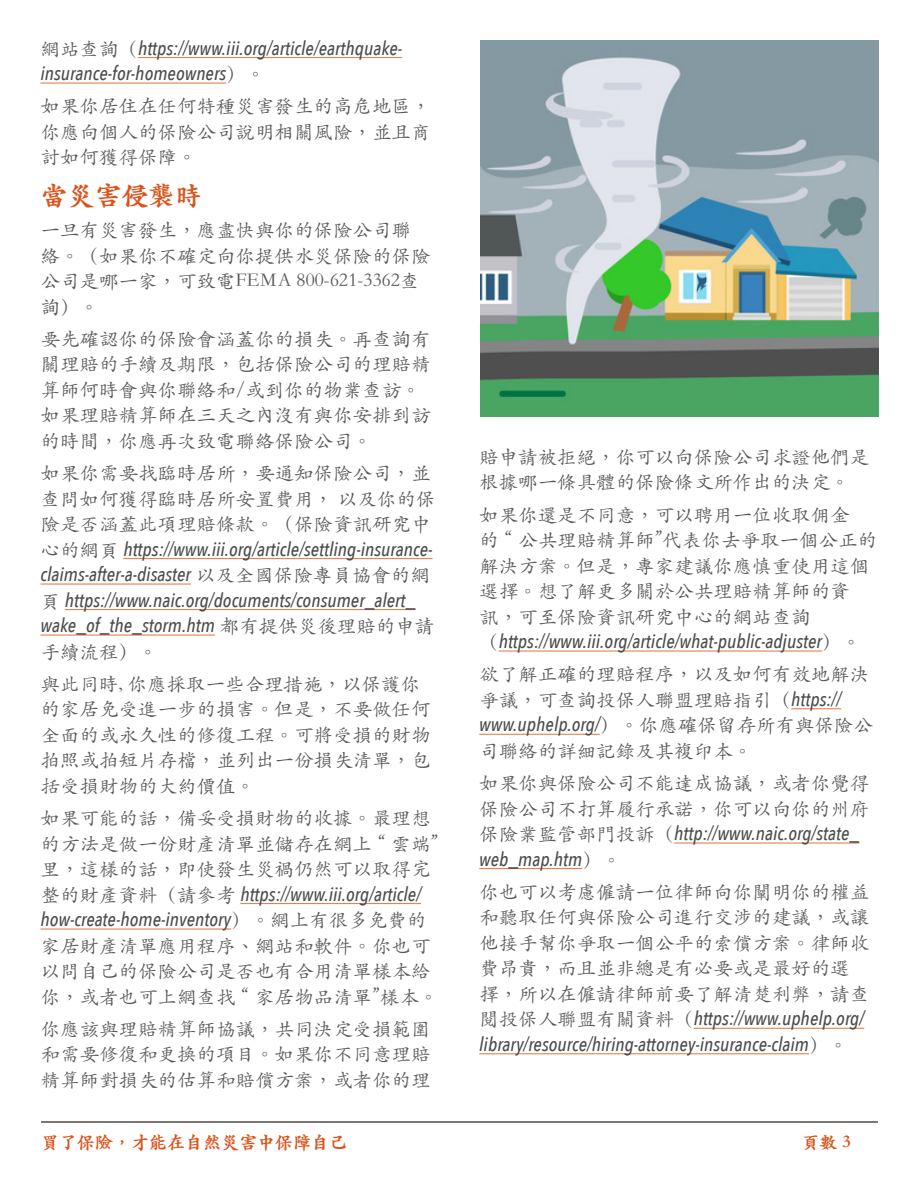
<style>
.page{position:relative;width:918px;height:1188px;background:#fff}
.page>*{position:absolute;margin:0;border:0;box-sizing:border-box;transform-origin:0 0}
.Subheads{font:900 27px "ST Kaiti TC";color:#d9531c}
.Text{font:19.5px/25.5px "ST Kaiti TC";color:#57585a}
.Text-2{font:italic 500 19.5px/25.5px "Avenir Next Condensed";color:#4b4c4d}
.t1{font:900 18px "ST Kaiti TC";color:#d9531c}
.s1{font-family:"ST Kaiti TC";font-weight:400;font-style:normal;color:#57585a}
.s2{font-family:"Avenir Next Condensed";font-weight:500;font-style:italic;color:#4b4c4d}
</style>
<div class="page">
<hr style="left:41px;top:1121px;width:837px;height:2px;background:#524a47">
<hr style="left:138px;top:57px;width:264px;height:1px;background:#e48351">
<hr style="left:40px;top:82px;width:186px;height:2px;background:#e48351">
<hr style="left:123px;top:558px;width:310px;height:1px;background:#e48351">
<hr style="left:40px;top:583px;width:151px;height:2px;background:#e48351">
<hr style="left:65px;top:609px;width:350px;height:1px;background:#e48351">
<hr style="left:40px;top:634px;width:175px;height:2px;background:#e48351">
<hr style="left:240px;top:903px;width:181px;height:1px;background:#e48351">
<hr style="left:40px;top:928px;width:191px;height:2px;background:#e48351">
<hr style="left:499px;top:650px;width:323px;height:2px;background:#e48351">
<hr style="left:791px;top:708px;width:50px;height:1px;background:#e48351">
<hr style="left:479px;top:734px;width:121px;height:1px;background:#e48351">
<hr style="left:674px;top:842px;width:185px;height:2px;background:#e48351">
<hr style="left:479px;top:868px;width:103px;height:1px;background:#e48351">
<hr style="left:694px;top:1028px;width:170px;height:1px;background:#e48351">
<hr style="left:479px;top:1053px;width:330px;height:1px;background:#e48351">
<img style="left:480px;top:41px;width:398px;height:375px">
<p class="Text-2" style="left:40px;top:35px;width:363px"><span class="s1">網站查詢（</span>https://www.iii.org/article/earthquake&shy;insurance-for-homeowners<span class="s1">）。</span></p>
<p class="Text" style="left:40px;top:93px;width:391px;text-align:justify">如果你居住在任何特種災害發生的高危地區，你應向個人的保險公司說明相關風險，並且商討如何獲得保障。</p>
<p class="Subheads" style="left:40px;top:179px;width:163px">當災害侵襲時</p>
<p class="Text" style="left:40px;top:216px;width:391px">一旦有災害發生，應盡快與你的保險公司聯絡。（如果你不確定向你提供水災保險的保險公司是哪一家，可致電FEMA 800-621-3362查詢）。</p>
<p class="Text" style="left:40px;top:325px;width:391px">要先確認你的保險會涵蓋你的損失。再查詢有關理賠的手續及期限，包括保險公司的理賠精算師何時會與你聯絡和/或到你的物業查訪。如果理賠精算師在三天之內沒有與你安排到訪的時間，你應再次致電聯絡保險公司。</p>
<p class="Text-2" style="left:40px;top:459px;width:396px"><span class="s1">如果你需要找臨時居所，要通知保險公司，並查問如何獲得臨時居所安置費用， 以及你的保險是否涵蓋此項理賠條款。（保險資訊研究中心的網頁</span> https://www.iii.org/article/settling-insurance&shy;claims-after-a-disaster <span class="s1">以及全國保險專員協會的網頁</span> https://www.naic.org/documents/consumer_alert_ wake_of_the_storm.htm <span class="s1">都有提供災後理賠的申請手續流程）。</span></p>
<p class="Text" style="left:40px;top:670px;width:391px">與此同時, 你應採取一些合理措施，以保護你的家居免受進一步的損害。但是，不要做任何全面的或永久性的修復工程。可將受損的財物拍照或拍短片存檔，並列出一份損失清單，包括受損財物的大約價值。</p>
<p class="Text" style="left:40px;top:804px;width:399px">如果可能的話，備妥受損財物的收據。最理想的方法是做一份財產清單並儲存在網上“雲端”里，這樣的話，即使發生災禍仍然可以取得完整的財產資料（請參考 <span class="s2">https://www.iii.org/article/ how-create-home-inventory</span>）。網上有很多免費的家居財產清單應用程序、網站和軟件。你也可以問自己的保險公司是否也有合用清單樣本給你，或者也可上網查找“家居物品清單”樣本。</p>
<p class="Text" style="left:40px;top:1015px;width:391px;text-align:justify">你應該與理賠精算師協議，共同決定受損範圍和需要修復和更換的項目。如果你不同意理賠精算師對損失的估算和賠償方案，或者你的理</p>
<p class="Text" style="left:479px;top:443px;width:391px">賠申請被拒絕，你可以向保險公司求證他們是根據哪一條具體的保險條文所作出的決定。</p>
<p class="Text" style="left:479px;top:501px;width:399px">如果你還是不同意，可以聘用一位收取佣金的“公共理賠精算師”代表你去爭取一個公正的解決方案。但是，專家建議你應慎重使用這個選擇。想了解更多關於公共理賠精算師的資<br>訊，可至保險資訊研究中心的網站查詢（<span class="s2">https://www.iii.org/article/what-public-adjuster</span>）。</p>
<p class="Text" style="left:479px;top:661px;width:395px">欲了解正確的理賠程序，以及如何有效地解決爭議，可查詢投保人聯盟理賠指引（<span class="s2">https:// www.uphelp.org/</span>）。你應確保留存所有與保險公司聯絡的詳細記錄及其複印本。</p>
<p class="Text" style="left:479px;top:769px;width:391px">如果你與保險公司不能達成協議，或者你覺得保險公司不打算履行承諾，你可以向你的州府保險業監管部門投訴（<span class="s2">http://www.naic.org/state_ web_map.htm</span>）。</p>
<p class="Text" style="left:479px;top:878px;width:391px">你也可以考慮僱請一位律師向你闡明你的權益和聽取任何與保險公司進行交涉的建議，或讓他接手幫你爭取一個公平的索償方案。律師收費昂貴，而且並非總是有必要或是最好的選擇，所以在僱請律師前要了解清楚利弊，請查閱投保人聯盟有關資料（<span class="s2">https://www.uphelp.org/ library/resource/hiring-attorney-insurance-claim</span>）。</p>
<p class="t1" style="left:41px;top:1131px;width:307px">買了保險，才能在自然災害中保障自己</p>
<p class="t1" style="left:802px;top:1131px;width:50px">頁數 3</p>
</div>
